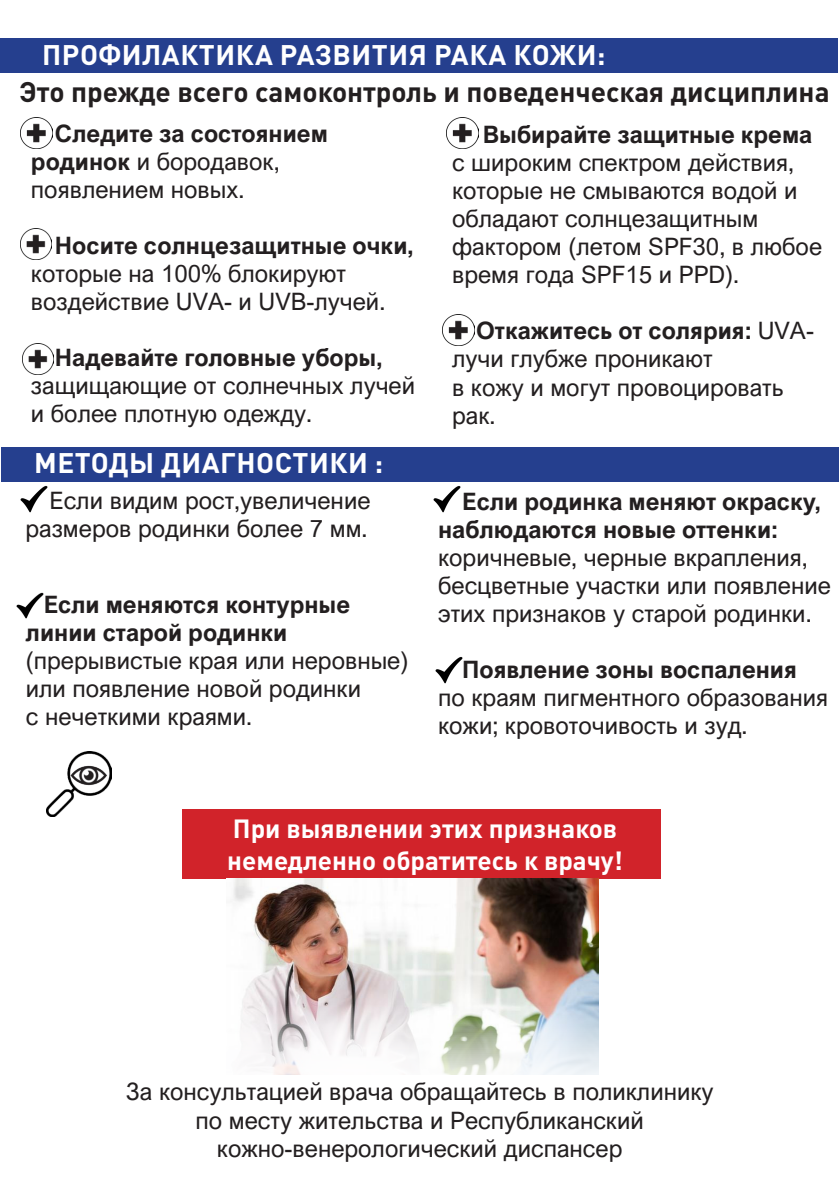
<style>
.page{position:relative;width:840px;height:1191px;background:#fff}
.page>*{position:absolute;margin:0;border:0;box-sizing:border-box;transform-origin:0 0}
.t1{font:700 28px "DIN Pro";color:#231f20}
.t2{font:700 28px "DIN Pro";letter-spacing:.02em;color:#fff}
.t3{font:700 26px "DIN Pro";color:#fff}
.t4{font:24px/28px "Arial Nova";color:#231f20}
.t5{font:700 24px/28px "Arial Nova";color:#231f20}
.s1{font-weight:700}
</style>
<div class="page">
<div style="left:182px;top:809px;width:478px;height:69px;background:#d1232a"></div>
<div style="left:1px;top:448px;width:837px;height:34px;background:#253f8e"></div>
<div style="left:0;top:39px;width:837px;height:34px;background:#253f8e"></div>
<img style="left:442px;top:314px;width:32px;height:32px">
<img style="left:446px;top:117px;width:32px;height:31px">
<img style="left:21px;top:117px;width:31px;height:31px">
<img style="left:20px;top:228px;width:32px;height:32px">
<img style="left:22px;top:343px;width:32px;height:32px">
<img style="left:47px;top:751px;width:64px;height:65px">
<img style="left:233px;top:878px;width:365px;height:121px">
<div style="left:1px;top:999px;width:838px;height:173px;background:#fff;border:2px solid #fff"></div>
<img style="left:20px;top:486px;width:28px;height:27px">
<img style="left:433px;top:486px;width:28px;height:27px">
<img style="left:435px;top:657px;width:28px;height:27px">
<img style="left:16px;top:592px;width:28px;height:27px">
<p class="t2" style="left:42px;top:31px;width:564px">ПРОФИЛАКТИКА РАЗВИТИЯ РАКА КОЖИ:</p>
<p class="t1" style="left:20px;top:69px;width:811px">Это прежде всего самоконтроль и поведенческая дисциплина</p>
<p class="t4" style="left:31px;top:120px;width:298px;text-indent:24px"><span class="s1">Следите за состоянием родинок</span> и бородавок, появлением новых.</p>
<p class="t4" style="left:31px;top:232px;width:384px;text-indent:24px"><span class="s1">Носите солнцезащитные очки, </span>которые на 100% блокируют воздействие UVA- и UVB-лучей.</p>
<p class="t4" style="left:31px;top:344px;width:385px;text-indent:24px"><span class="s1">Надевайте головные уборы, </span>защищающие от солнечных лучей и более плотную одежду.</p>
<p class="t2" style="left:34px;top:440px;width:350px">МЕТОДЫ ДИАГНОСТИКИ :</p>
<p class="t4" style="left:25px;top:486px;width:346px;text-align:right">Если видим рост,увеличение размеров родинки более 7 мм.</p>
<p class="t4" style="left:26px;top:590px;width:384px;text-indent:18px"><span class="s1">Если меняются контурные линии старой родинки </span>(прерывистые края или неровные) или появление новой родинки</p>
<p class="t4" style="left:26px;top:702px;width:228px">с нечеткими краями.</p>
<p class="t4" style="left:452px;top:120px;width:371px;text-indent:31px"><span class="s1">Выбирайте защитные крема </span>с широким спектром действия, которые не смываются водой и обладают солнцезащитным фактором (летом SPF30, в любое время года SPF15 и PPD).</p>
<p class="t4" style="left:452px;top:316px;width:363px;text-indent:24px"><span class="s1">Откажитесь от солярия:</span> UVA&shy;лучи глубже проникают<br>в кожу и могут провоцировать рак.</p>
<p class="t5" style="left:438px;top:487px;width:384px;text-indent:24px">Если родинка меняют окраску, наблюдаются новые оттенки:</p>
<p class="t4" style="left:438px;top:543px;width:394px">коричневые, черные вкрапления, бесцветные участки или появление этих признаков у старой родинки.</p>
<p class="t5" style="left:462px;top:655px;width:336px">Появление зоны воспаления</p>
<p class="t4" style="left:438px;top:683px;width:391px">по краям пигментного образования кожи; кровоточивость и зуд.</p>
<p class="t3" style="left:233px;top:807px;width:385px">При выявлении этих признаков</p>
<p class="t3" style="left:227px;top:839px;width:396px">немедленно обратитесь к врачу!</p>
<p class="t4" style="left:126px;top:1077px;width:588px">За консультацией врача обращайтесь в поликлинику</p>
<p class="t4" style="left:195px;top:1106px;width:449px">по месту жительства и Республиканский</p>
<p class="t4" style="left:217px;top:1135px;width:407px">кожно-венерологический диспансер</p>
</div>
